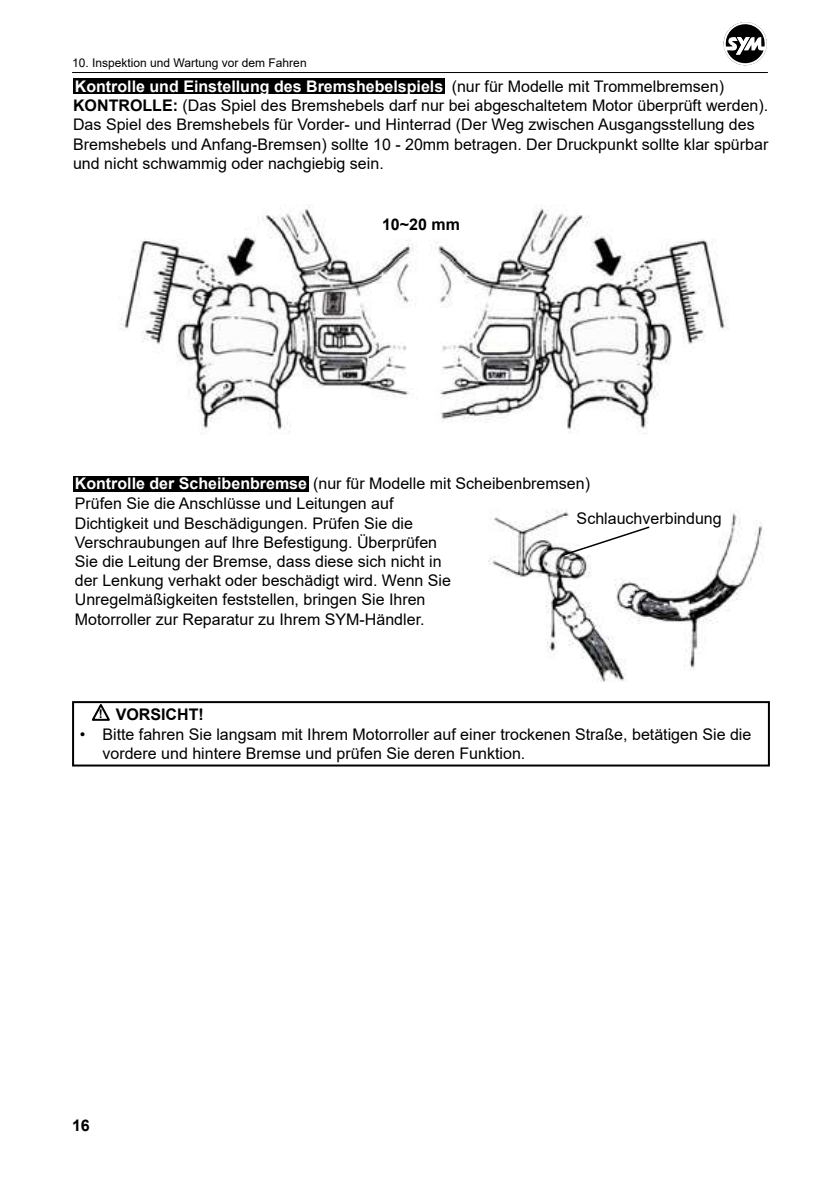
<style>
.page{position:relative;width:840px;height:1191px;background:#fff}
.page>*{position:absolute;margin:0;border:0;box-sizing:border-box;transform-origin:0 0}
.t1{font:16px/19.2px "Arial";color:#000}
.t2{font:700 16px "Arial";color:#000}
.t3{font:12px "Arial";color:#000}
.t4{font:700 12px "Arial";color:#000}
.s1{font-weight:700;color:#fff}
.s2{font-weight:700}
</style>
<div class="page">
<hr style="left:72px;top:72px;width:695px;height:1px;background:#000">
<svg style="left:723px;top:22px;width:44px;height:44px"></svg>
<div style="left:73px;top:79px;width:371px;height:15px;background:#000"></div>
<img style="left:121px;top:206px;width:607px;height:228px">
<div style="left:73px;top:476px;width:235px;height:15px;background:#000"></div>
<img style="left:488px;top:509px;width:275px;height:173px">
<svg style="left:559px;top:525px;width:91px;height:32px"></svg>
<div style="left:72px;top:701px;width:697px;height:65px;border:2px solid #000"></div>
<svg style="left:89px;top:702px;width:23px;height:19px"></svg>
<p class="t3" style="left:72px;top:54px;width:236px">10. Inspektion und Wartung vor dem Fahren</p>
<p class="t1" style="left:73px;top:77px;width:696px"><span class="s1">Kontrolle und Einstellung des Bremshebelspiels<br></span><span class="s2">KONTROLLE:</span> (Das Spiel des Bremshebels darf nur bei abgeschaltetem Motor überprüft werden).<br>Das Spiel des Bremshebels für Vorder- und Hinterrad (Der Weg zwischen Ausgangsstellung des Bremshebels und Anfang-Bremsen) sollte 10 - 20mm betragen. Der Druckpunkt sollte klar spürbar und nicht schwammig oder nachgiebig sein.</p>
<p class="t1" style="left:451px;top:77px;width:274px">(nur für Modelle mit Trommelbremsen)</p>
<p class="t2" style="left:382px;top:213px;width:79px">10~20 mm</p>
<p class="t1" style="left:75px;top:474px;width:516px"><span class="s1">Kontrolle der Scheibenbremse</span> (nur für Modelle mit Scheibenbremsen)<br>Prüfen Sie die Anschlüsse und Leitungen auf<br>Dichtigkeit und Beschädigungen. Prüfen Sie die<br>Verschraubungen auf Ihre Befestigung. Überprüfen<br>Sie die Leitung der Bremse, dass diese sich nicht in<br>der Lenkung verhakt oder beschädigt wird. Wenn Sie Unregelmäßigkeiten feststellen, bringen Sie Ihren<br>Motorroller zur Reparatur zu Ihrem SYM-Händler.</p>
<p class="t1" style="left:576px;top:509px;width:146px">Schlauchverbindung</p>
<p class="t2" style="left:116px;top:703px;width:90px">VORSICHT!</p>
<p class="t1" style="left:102px;top:724px;width:650px;text-indent:-23px">• Bitte fahren Sie langsam mit Ihrem Motorroller auf einer trockenen Straße, betätigen Sie die vordere und hintere Bremse und prüfen Sie deren Funktion.</p>
<p class="t4" style="left:99px;top:705px;width:5px">!</p>
<p class="t2" style="left:72px;top:1113px;width:19px">16</p>
</div>
